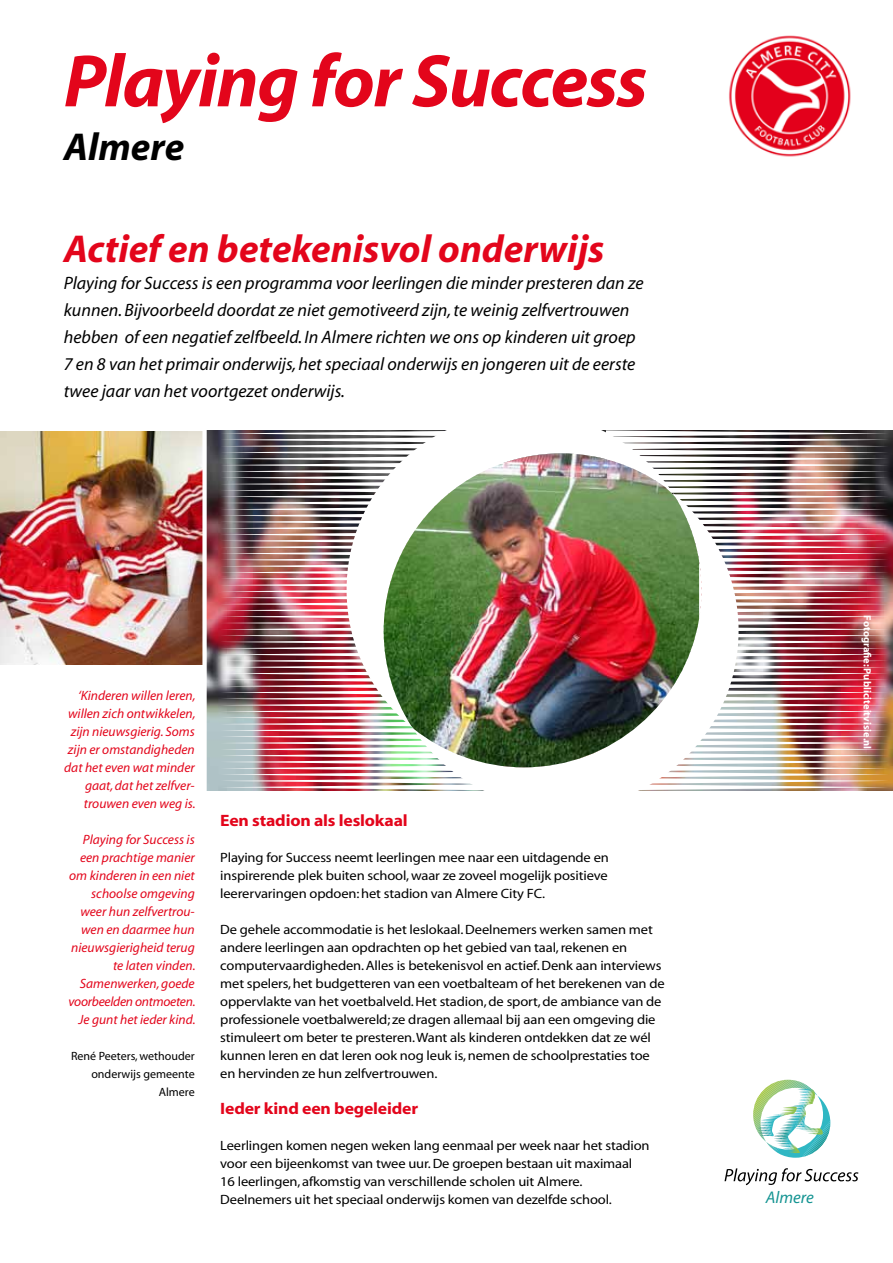
<style>
.page{position:relative;width:893px;height:1263px;background:#fff}
.page>*{position:absolute;margin:0;border:0;box-sizing:border-box;transform-origin:0 0}
.t1{font:italic 700 75px "Myriad";letter-spacing:-.02em;color:#e3051b}
.t2{font:italic 700 39px "Myriad";color:#e3051b}
.t3{font:italic 700 39px "Myriad";color:#000}
.t4{font:italic 18px/27px "Myriad";color:#000}
.t5{font:italic 16.95px "Myriad";color:#149492}
.t6{font:700 16.5px "Myriad";letter-spacing:-.01em;color:#e3051b;scale:1.07 1}
.t7{font:13.5px/18px "Myriad";letter-spacing:-.01em;color:#000;scale:1.08 1}
.t8{font:italic 13.5px/18px "Myriad";color:#e3051b;text-align:right}
.t9{font:12px/18px "Myriad";color:#000;text-align:right}
.t10{font:700 10.5px "Myriad";color:#fff}
</style>
<div class="page">
<img style="left:207px;top:450px;width:686px;height:340px">
<img style="left:673px;top:450px;width:216px;height:340px">
<img style="left:220px;top:450px;width:192px;height:340px">
<img style="left:0;top:450px;width:202px;height:214px">
<img style="left:729px;top:35px;width:122px;height:122px">
<svg style="left:753px;top:1080px;width:77px;height:78px"></svg>
<svg style="left:724px;top:1168px;width:134px;height:17px"></svg>
<svg style="left:347px;top:430px;width:326px;height:298px"></svg>
<svg style="left:412px;top:493px;width:327px;height:298px"></svg>
<img style="left:384px;top:453px;width:315px;height:314px">
<h1 class="t1" style="left:64px;top:42px;width:585px">Playing for Success</h1>
<h2 class="t3" style="left:64px;top:127px;width:122px">Almere</h2>
<h2 class="t2" style="left:64px;top:228px;width:542px">Actief en betekenisvol onderwijs</h2>
<p class="t4" style="left:64px;top:270px;width:581px">Playing for Success is een programma voor leerlingen die minder presteren dan ze kunnen. Bijvoorbeeld doordat ze niet gemotiveerd zijn, te weinig zelfvertrouwen hebben of een negatief zelfbeeld. In Almere richten we ons op kinderen uit groep 7 en 8 van het primair onderwijs, het speciaal onderwijs en jongeren uit de eerste twee jaar van het voortgezet onderwijs.</p>
<p class="t8" style="left:64px;top:687px;width:133px">‘Kinderen willen leren, willen zich ontwikkelen, zijn nieuwsgierig. Soms zijn er omstandigheden dat het even wat minder gaat, dat het zelfver&shy;trouwen even weg is.</p>
<p class="t8" style="left:69px;top:831px;width:128px">Playing for Success is een prachtige manier om kinderen in een niet schoolse omgeving weer hun zelfvertrou&shy;wen en daarmee hun nieuwsgierigheid terug te laten vinden.<br>Samenwerken, goede voorbeelden ontmoeten.<br>Je gunt het ieder kind.</p>
<p class="t9" style="left:71px;top:1048px;width:125px">René Peeters, wethouder onderwijs gemeente<br>Almere</p>
<p class="t6" style="left:220px;top:812px;width:177px">Een stadion als leslokaal</p>
<p class="t7" style="left:220px;top:849px;width:361px;text-align:justify">Playing for Success neemt leerlingen mee naar een uitdagende en inspirerende plek buiten school, waar ze zoveel mogelijk positieve leerervaringen opdoen: het stadion van Almere City FC.</p>
<p class="t7" style="left:220px;top:921px;width:413px">De gehele accommodatie is het leslokaal. Deelnemers werken samen met andere leerlingen aan opdrachten op het gebied van taal, rekenen en computervaardigheden. Alles is betekenisvol en actief. Denk aan interviews met spelers, het budgetteren van een voetbalteam of het berekenen van de oppervlakte van het voetbalveld. Het stadion, de sport, de ambiance van de professionele voetbalwereld; ze dragen allemaal bij aan een omgeving die stimuleert om beter te presteren. Want als kinderen ontdekken dat ze wél kunnen leren en dat leren ook nog leuk is, nemen de schoolprestaties toe en hervinden ze hun zelfvertrouwen.</p>
<p class="t6" style="left:220px;top:1100px;width:186px">Ieder kind een begeleider</p>
<p class="t7" style="left:220px;top:1137px;width:399px">Leerlingen komen negen weken lang eenmaal per week naar het stadion voor een bijeenkomst van twee uur. De groepen bestaan uit maximaal 16 leerlingen, afkomstig van verschillende scholen uit Almere.<br>Deelnemers uit het speciaal onderwijs komen van dezelfde school.</p>
<p class="t10" style="left:873px;top:615px;width:135px;rotate:90deg">Fotografie: Publiciteitvisie.nl</p>
<p class="t5" style="left:766px;top:1189px;width:49px">Almere</p>
</div>
